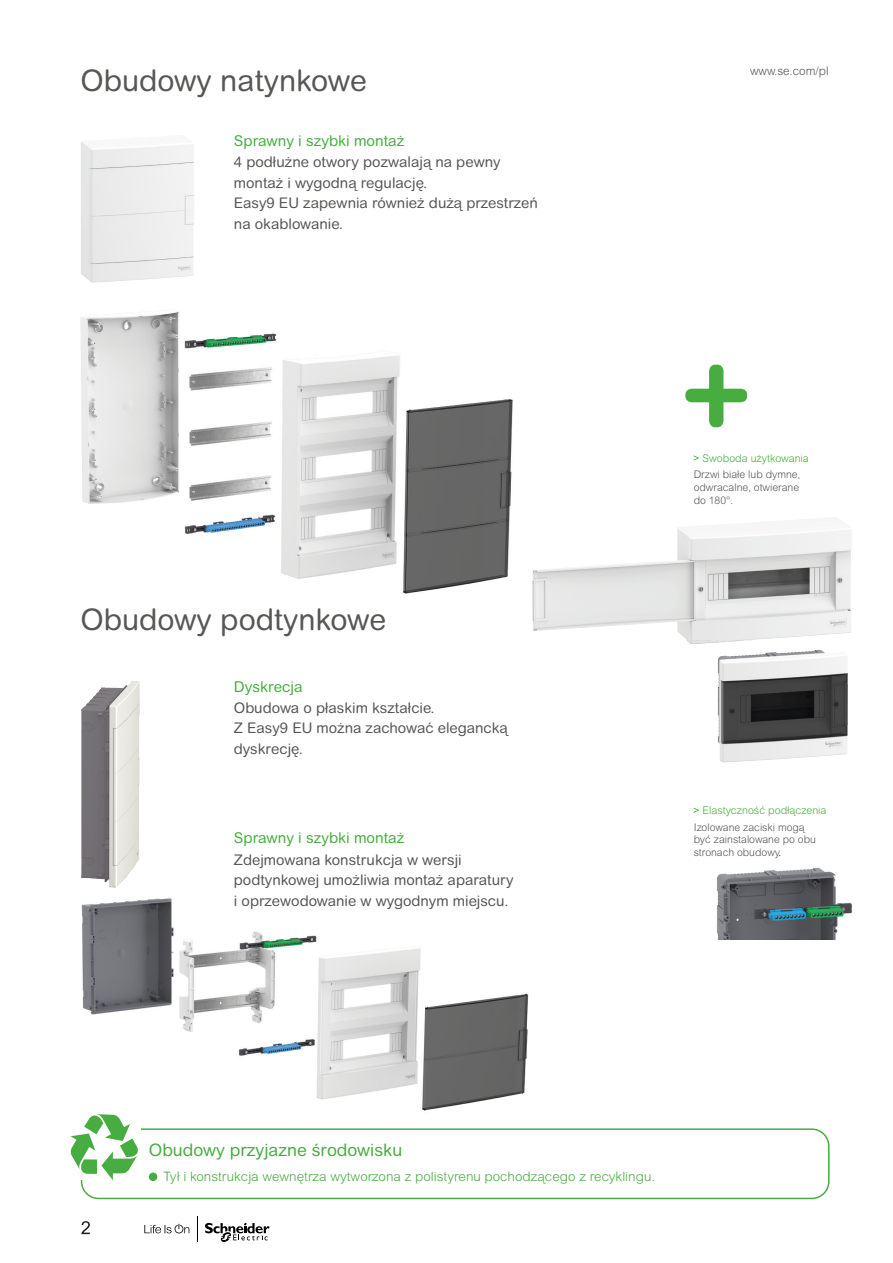
<style>
.page{position:relative;width:893px;height:1263px;background:#fff}
.page>*{position:absolute;margin:0;border:0;box-sizing:border-box;transform-origin:0 0}
.t1{font:29.85px "Arial Rounded MT Pro";color:#575756}
.t2{font:17.25px "Arial Rounded MT Pro";color:#48ad40}
.t3{font:15px "Arial Rounded MT Pro";color:#48ad40}
.t4{font:14.7px/20.5px "Arial Rounded MT Pro";color:#575756}
.t5{font:300 13.05px "Arial Rounded MT Pro";color:#48ad40;scale:1.04 1}
.t6{font:300 11.85px "Arial Rounded MT Pro";color:#575756}
.t7{font:300 10.65px "Arial Rounded MT Pro";color:#48ad40}
.t8{font:300 10.5px/12.8px "Arial Rounded MT Pro";color:#575756}
</style>
<div class="page">
<img style="left:532px;top:519px;width:319px;height:121px">
<img style="left:717px;top:867px;width:135px;height:72px">
<img style="left:80px;top:898px;width:460px;height:337px">
<img style="left:80px;top:311px;width:433px;height:283px">
<svg style="left:144px;top:1224px;width:45px;height:9px"></svg>
<svg style="left:205px;top:1223px;width:65px;height:19px"></svg>
<svg style="left:197px;top:1216px;width:1px;height:26px"></svg>
<svg style="left:81px;top:1221px;width:9px;height:13px"></svg>
<div style="left:81px;top:1128px;width:748px;height:71px;border:2px solid #48ad40;border-radius:17px"></div>
<svg style="left:685px;top:365px;width:62px;height:62px"></svg>
<div style="left:149px;top:1172px;width:8px;height:9px;background:#48ad40;border-radius:50%"></div>
<svg style="left:694px;top:455px;width:5px;height:5px"></svg>
<svg style="left:694px;top:808px;width:5px;height:5px"></svg>
<div style="left:77px;top:1119px;width:64px;height:61px;background:#fff"></div>
<img style="left:686px;top:640px;width:66px;height:4px">
<img style="left:81px;top:142px;width:113px;height:141px">
<img style="left:80px;top:681px;width:60px;height:207px">
<img style="left:718px;top:650px;width:130px;height:112px">
<svg style="left:70px;top:1114px;width:69px;height:66px"></svg>
<h1 class="t1" style="left:81px;top:63px;width:288px">Obudowy natynkowe</h1>
<p class="t3" style="left:234px;top:132px;width:172px">Sprawny i szybki montaż</p>
<p class="t4" style="left:234px;top:152px;width:305px">4 podłużne otwory pozwalają na pewny montaż i wygodną regulację.<br>Easy9 EU zapewnia również dużą przestrzeń na okablowanie.</p>
<h1 class="t1" style="left:81px;top:602px;width:307px">Obudowy podtynkowe</h1>
<p class="t3" style="left:234px;top:677px;width:70px">Dyskrecja</p>
<p class="t4" style="left:234px;top:698px;width:275px">Obudowa o płaskim kształcie.<br>Z Easy9 EU można zachować elegancką dyskrecję.</p>
<p class="t3" style="left:234px;top:829px;width:172px">Sprawny i szybki montaż</p>
<p class="t4" style="left:234px;top:849px;width:281px">Zdejmowana konstrukcja w wersji podtynkowej umożliwia montaż aparatury i oprzewodowanie w wygodnym miejscu.</p>
<p class="t6" style="left:750px;top:64px;width:80px">www.se.com/pl</p>
<p class="t7" style="left:703px;top:452px;width:108px">Swoboda użytkowania</p>
<p class="t8" style="left:694px;top:469px;width:108px">Drzwi białe lub dymne, odwracalne, otwierane do 180°.</p>
<p class="t7" style="left:703px;top:804px;width:125px">Elastyczność podłączenia</p>
<p class="t8" style="left:694px;top:821px;width:124px">Izolowane zaciski mogą być zainstalowane po obu stronach obudowy.</p>
<p class="t2" style="left:149px;top:1140px;width:255px">Obudowy przyjazne środowisku</p>
<p class="t5" style="left:164px;top:1169px;width:474px">Tył i konstrukcja wewnętrza wytworzona z polistyrenu pochodzącego z recyklingu.</p>
</div>
